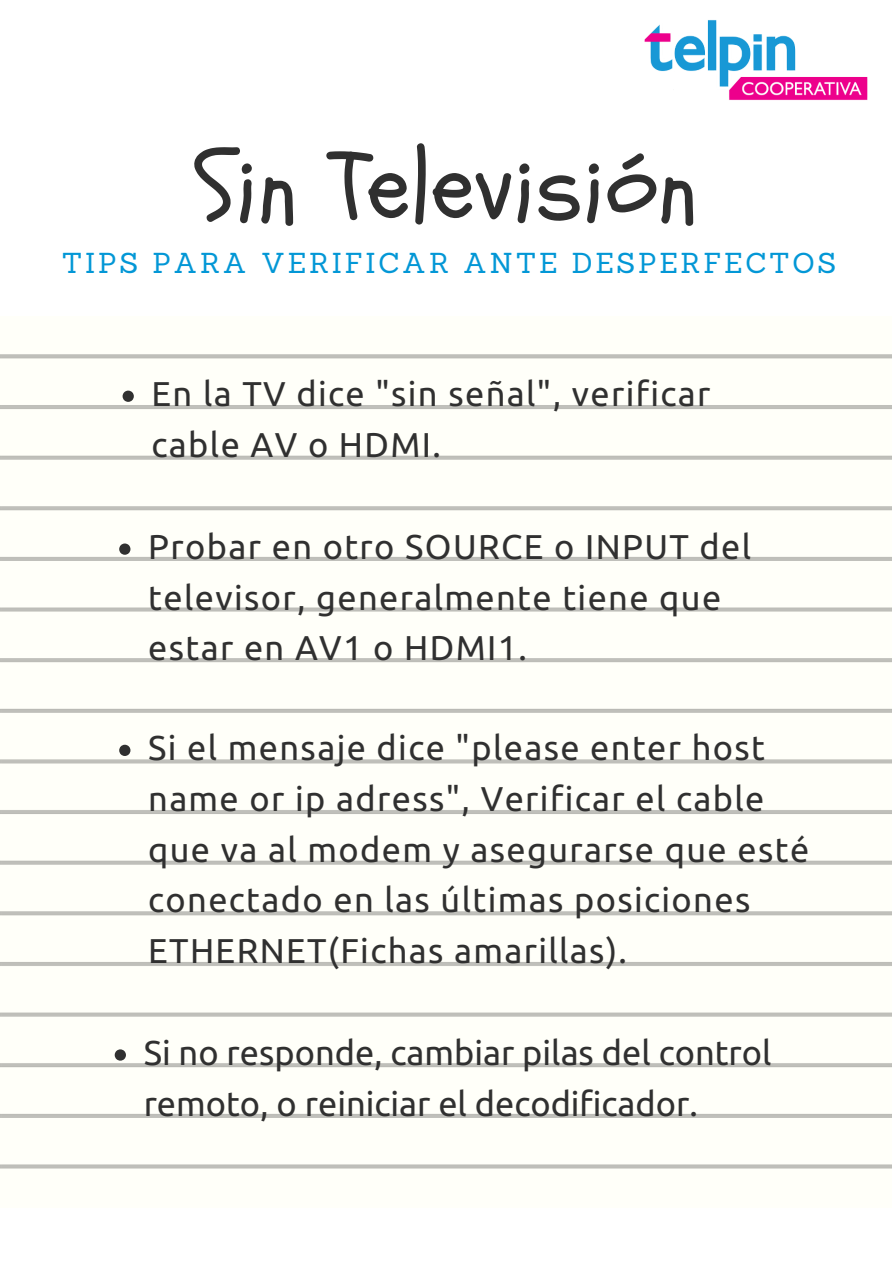
<style>
.page{position:relative;width:893px;height:1263px;background:#fff}
.page>*{position:absolute;margin:0;border:0;box-sizing:border-box;transform-origin:0 0}
.t1{font:99.15px "Schoolbell";color:#303030}
.t2{font:34.35px/50.6px "Ubuntu";letter-spacing:.04em;color:#303030}
.t3{font:34.35px/50.6px "Ubuntu";color:#303030}
.t4{font:28.05px "Sanchez";letter-spacing:.1em;color:#0397d6}
</style>
<div class="page">
<svg style="left:123px;top:391px;width:11px;height:11px"></svg>
<svg style="left:119px;top:543px;width:11px;height:12px"></svg>
<svg style="left:119px;top:745px;width:11px;height:11px"></svg>
<svg style="left:115px;top:1049px;width:11px;height:12px"></svg>
<img style="left:644px;top:20px;width:224px;height:80px">
<h1 class="t1" style="left:195px;top:121px;width:505px">Sin Televisión</h1>
<p class="t4" style="left:62px;top:245px;width:776px">TIPS PARA VERIFICAR ANTE DESPERFECTOS</p>
<p class="t2" style="left:152px;top:368px;width:560px">En la TV dice "sin señal", verificar cable AV o HDMI.</p>
<p class="t2" style="left:148px;top:521px;width:604px">Probar en otro SOURCE o INPUT del televisor, generalmente tiene que estar en AV1 o HDMI1.</p>
<p class="t2" style="left:148px;top:722px;width:662px">Si el mensaje dice "please enter host name or ip adress", Verificar el cable que va al modem y asegurarse que esté conectado en las últimas posiciones ETHERNET(Fichas amarillas).</p>
<p class="t3" style="left:144px;top:1027px;width:629px">Si no responde, cambiar pilas del control remoto, o reiniciar el decodificador.</p>
</div>
